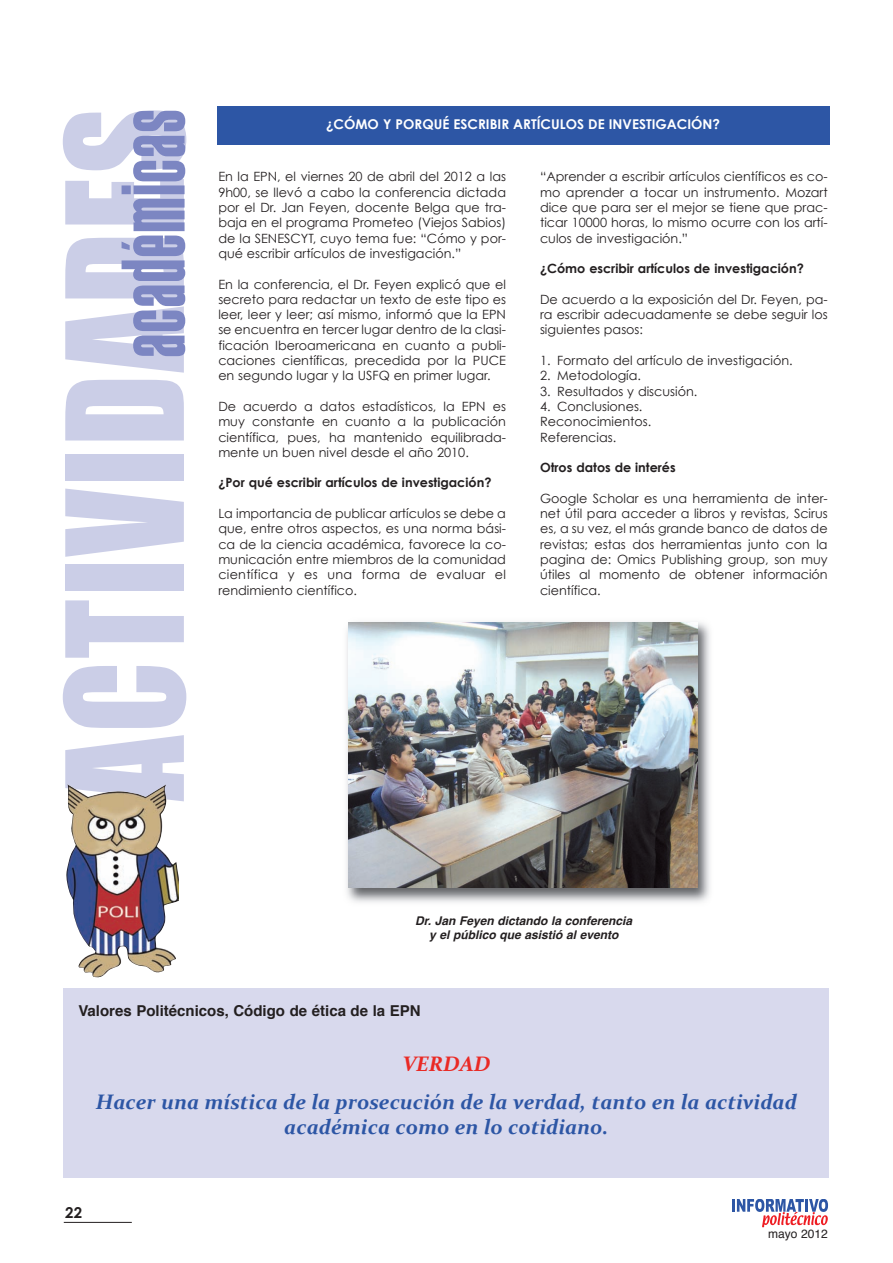
<style>
.page{position:relative;width:893px;height:1263px;background:#fff}
.page>*{position:absolute;margin:0;border:0;box-sizing:border-box;transform-origin:0 0}
.t1{font:150px "Impact";letter-spacing:.025em;color:#cbcee7;scale:.85 1}
.t2{font:90px "Haettenschweiler";letter-spacing:.04em;color:#7c86c2;scale:.7 1}
.t3{font:italic 700 21px/25.2px "Constantia";color:#2d56a5;text-align:center}
.t4{font:italic 700 21px "Constantia";color:#ea2924}
.t5{font:700 15px "Helvetica";color:#231f20}
.t6{font:700 15px "Century Gothic";color:#231f20}
.t7{font:700 13.5px "Century Gothic";color:#fff}
.t8{font:12.75px/15.3px "Century Gothic";color:#231f20;text-align:justify}
.t9{font:700 12.75px "Century Gothic";color:#231f20}
.t10{font:italic 700 12px/14.4px "Helvetica";color:#231f20;text-align:center}
.t11{font:12px "Helvetica";color:#231f20}
</style>
<div class="page">
<svg style="left:732px;top:1199px;width:96px;height:28px"></svg>
<hr style="left:64px;top:1222px;width:68px;height:1px;background:#231f20">
<div style="left:217px;top:106px;width:612px;height:39px;background:#2d56a5"></div>
<img style="left:346px;top:622px;width:364px;height:281px">
<img style="left:348px;top:622px;width:349px;height:266px">
<div style="left:64px;top:989px;width:765px;height:189px;background:#d8d9ed"></div>
<img style="left:67px;top:784px;width:111px;height:193px">
<h1 class="t1" style="left:33px;top:801px;width:817px;rotate:-90deg">ACTIVIDADES</h1>
<h2 class="t2" style="left:105px;top:357px;width:355px;rotate:-90deg">académicas</h2>
<p class="t7" style="left:326px;top:116px;width:396px">¿CÓMO Y PORQUÉ ESCRIBIR ARTÍCULOS DE INVESTIGACIÓN?</p>
<p class="t8" style="left:218px;top:169px;width:289px">En la EPN, el viernes 20 de abril del 2012 a las 9h00, se llevó a cabo la conferencia dictada por el Dr. Jan Feyen, docente Belga que tra&shy;baja en el programa Prometeo (Viejos Sabios) de la SENESCYT, cuyo tema fue: “Cómo y por - qué escribir artículos de investigación.”</p>
<p class="t8" style="left:218px;top:276px;width:289px">En la conferencia, el Dr. Feyen explicó que el secreto para redactar un texto de este tipo es leer, leer y leer; así mismo, informó que la EPN se encuentra en tercer lugar dentro de la clasi&shy;ficación Iberoamericana en cuanto a publi&shy;caciones científicas, precedida por la PUCE en segundo lugar y la USFQ en primer lugar.</p>
<p class="t8" style="left:218px;top:398px;width:289px">De acuerdo a datos estadísticos, la EPN es muy constante en cuanto a la publicación cien tífica, pues, ha mantenido equilibrada&shy;mente un buen nivel desde el año 2010.</p>
<p class="t9" style="left:218px;top:475px;width:275px">¿Por qué escribir artículos de investigación?</p>
<p class="t8" style="left:218px;top:505px;width:289px">La importancia de publicar artículos se debe a que, entre otros aspectos, es una norma bási&shy;ca de la ciencia académica, favorece la co - municación entre miembros de la comunidad científica y es una forma de evaluar el rendimiento científico.</p>
<p class="t8" style="left:540px;top:169px;width:289px">“Aprender a escribir artículos científicos es co - mo aprender a tocar un instrumento. Mo zart dice que para ser el mejor se tiene que prac&shy;ticar 10000 horas, lo mismo ocurre con los artí - culos de investigación.”</p>
<p class="t9" style="left:540px;top:260px;width:265px">¿Cómo escribir artículos de investigación?</p>
<p class="t8" style="left:540px;top:291px;width:289px">De acuerdo a la exposición del Dr. Feyen, pa - ra escribir adecuadamente se debe seguir los siguientes pasos:</p>
<p class="t8" style="left:540px;top:352px;width:254px">1. Formato del artículo de investigación.</p>
<p class="t8" style="left:540px;top:368px;width:103px">2. Metodología.</p>
<p class="t8" style="left:540px;top:383px;width:159px">3. Resultados y discusión.</p>
<p class="t8" style="left:540px;top:398px;width:113px;text-align:left">4. Conclusiones.<br>Reconocimientos.<br>Referencias.</p>
<p class="t9" style="left:540px;top:459px;width:137px">Otros datos de interés</p>
<p class="t8" style="left:540px;top:490px;width:289px">Google Scholar es una herramienta de inter&shy;net útil para acceder a libros y revistas, Scirus es, a su vez, el más grande banco de datos de revistas; estas dos herramientas junto con la pagina de: Omics Publishing group, son muy útiles al momento de obtener información científica.</p>
<p class="t10" style="left:415px;top:915px;width:219px">Dr. Jan Feyen dictando la conferencia y el público que asistió al evento</p>
<p class="t5" style="left:78px;top:1004px;width:344px">Valores Politécnicos, Código de ética de la EPN</p>
<h3 class="t4" style="left:402px;top:1051px;width:90px">VERDAD</h3>
<h3 class="t3" style="left:96px;top:1089px;width:702px">Hacer una mística de la prosecución de la verdad, tanto en la actividad académica como en lo cotidiano.</h3>
<p class="t6" style="left:65px;top:1203px;width:18px">22</p>
<p class="t11" style="left:768px;top:1228px;width:61px">mayo 2012</p>
</div>
